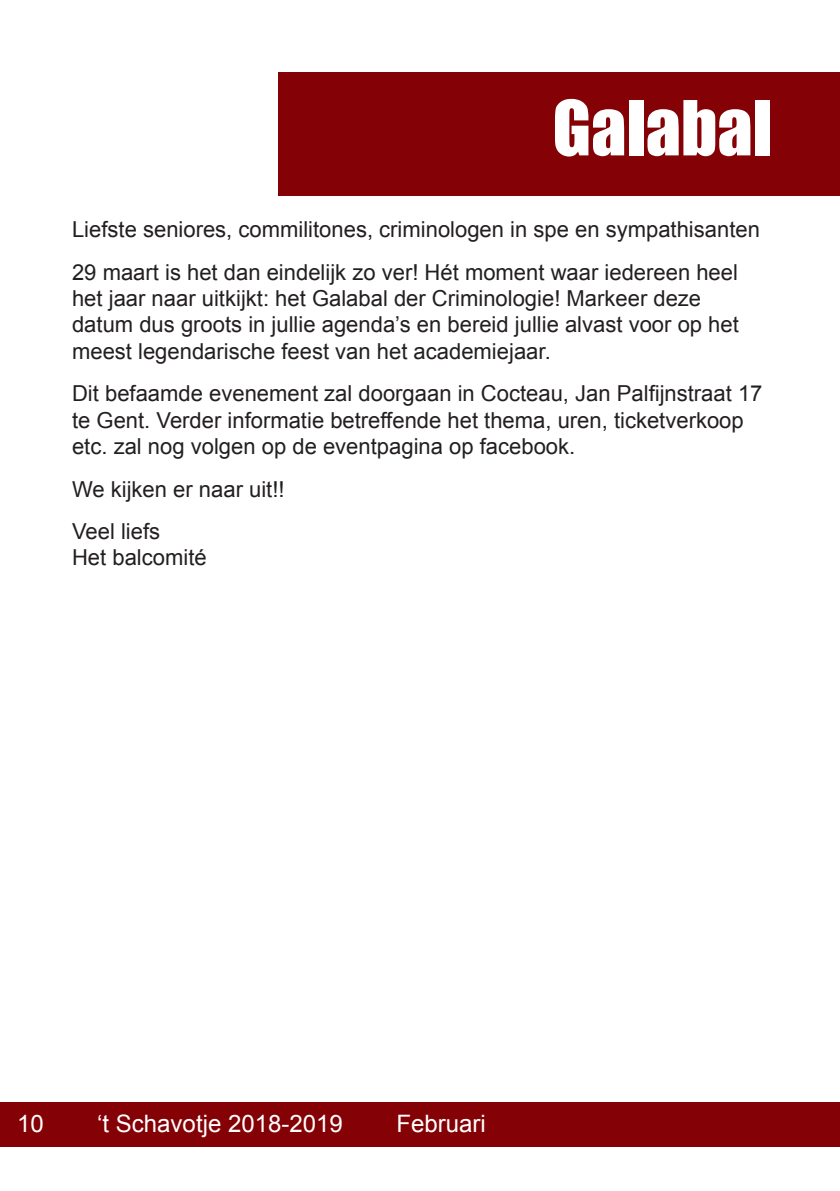
<style>
.page{position:relative;width:840px;height:1191px;background:#fff}
.page>*{position:absolute;margin:0;border:0;box-sizing:border-box;transform-origin:0 0}
.Titel{font:70px "Impact";color:#fff}
.t1{font:24px "Arial";color:#fff}
.t2{font:22px/26.4px "Arial";color:#231f20}
</style>
<div class="page">
<div style="left:0;top:1102px;width:839px;height:44px;background:#840106"></div>
<hr style="left:839px;top:1102px;width:1px;height:44px;background:#840106">
<div style="left:278px;top:72px;width:561px;height:124px;background:#840106"></div>
<p class="Titel" style="left:552px;top:74px;width:221px">Galabal</p>
<p class="t2" style="left:72px;top:216px;width:689px">Liefste seniores, commilitones, criminologen in spe en sympathisanten</p>
<p class="t2" style="left:72px;top:259px;width:668px">29 maart is het dan eindelijk zo ver! Hét moment waar iedereen heel het jaar naar uitkijkt: het Galabal der Criminologie! Markeer deze datum dus groots in jullie agenda’s en bereid jullie alvast voor op het meest legendarische feest van het academiejaar.</p>
<p class="t2" style="left:72px;top:380px;width:691px">Dit befaamde evenement zal doorgaan in Cocteau, Jan Palfijnstraat 17 te Gent. Verder informatie betreffende het thema, uren, ticketverkoop etc. zal nog volgen op de eventpagina op facebook.</p>
<p class="t2" style="left:72px;top:476px;width:214px">We kijken er naar uit!!</p>
<p class="t2" style="left:72px;top:518px;width:136px">Veel liefs<br>Het balcomité</p>
<p class="t1" style="left:17px;top:1107px;width:28px">10</p>
<p class="t1" style="left:97px;top:1107px;width:247px">‘t Schavotje 2018-2019</p>
<p class="t1" style="left:396px;top:1107px;width:91px">Februari</p>
</div>
